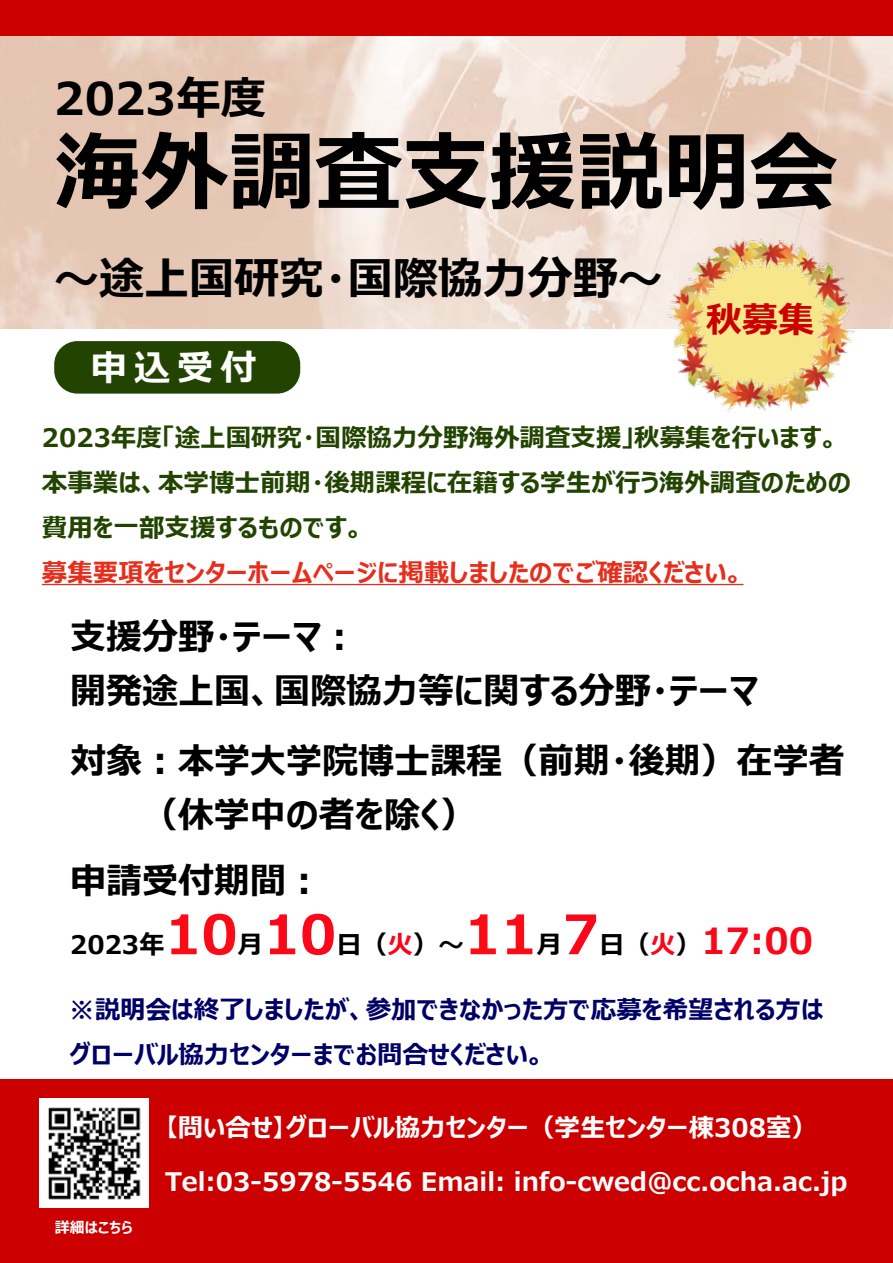
<style>
.page{position:relative;width:893px;height:1263px;background:#fff}
.page>*{position:absolute;margin:0;border:0;box-sizing:border-box;transform-origin:0 0}
.t1{font:700 87px "Meiryo UI";color:#000}
.t2{font:700 45px "Meiryo UI";color:#000}
.t3{font:700 36px/54px "Meiryo UI";color:#000}
.t4{font:700 36px "Meiryo UI";color:#fff}
.t5{font:700 36px "Meiryo UI";color:#c00}
.t6{font:700 25.5px/45px "Meiryo UI";color:#240}
.t7{font:700 25.5px/54px "Meiryo UI";color:#fff}
.t8{font:700 25.5px/45px "Meiryo UI";color:#006}
.t9{font:700 25.5px "Meiryo UI";color:#e72e1d}
.t10{font:700 25.5px "Meiryo UI";color:#000}
.t11{font:700 15px "Meiryo UI";color:#fff}
.s1{font-size:54px;color:#fc0b17}
.s2{font-size:54px;color:#fc0619}
.s3{color:#f90618}
.s4{font-size:36px;color:#f90819}
</style>
<div class="page">
<img style="left:0;top:36px;width:893px;height:292px">
<div style="left:0;top:0;width:893px;height:36px;background:#c00"></div>
<div style="left:0;top:1080px;width:893px;height:183px;background:#c00"></div>
<img style="left:666px;top:233px;width:188px;height:179px">
<div style="left:54px;top:341px;width:246px;height:53px;background:#240;border-radius:23px"></div>
<hr style="left:42px;top:584px;width:701px;height:1px;background:#e72e1d">
<img style="left:39px;top:1099px;width:109px;height:108px">
<h2 class="t2" style="left:54px;top:66px;width:213px">2023年度</h2>
<h1 class="t1" style="left:54px;top:112px;width:785px">海外調査支援説明会</h1>
<h2 class="t2" style="left:54px;top:246px;width:610px">～途上国研究・国際協力分野～</h2>
<h3 class="t4" style="left:91px;top:342px;width:167px">申込受付</h3>
<h3 class="t5" style="left:706px;top:295px;width:110px">秋募集</h3>
<p class="t6" style="left:42px;top:416px;width:811px">2023年度「途上国研究・国際協力分野海外調査支援」秋募集を行います。本事業は、本学博士前期・後期課程に在籍する学生が行う海外調査のための費用を一部支援するものです。</p>
<p class="t9" style="left:42px;top:555px;width:703px">募集要項をセンターホームページに掲載しましたのでご確認ください。</p>
<h3 class="t3" style="left:70px;top:612px;width:690px">支援分野・テーマ︓<br>開発途上国、国際協力等に関する分野・テーマ</h3>
<h3 class="t3" style="left:70px;top:736px;width:776px">対象︓本学大学院博士課程（前期・後期）在学者　　　（休学中の者を除く）</h3>
<h3 class="t3" style="left:70px;top:856px;width:254px">申請受付期間︓</h3>
<p class="t10" style="left:70px;top:927px;width:744px">2023年<span class="s1">10</span>月<span class="s2">10</span>日（<span class="s3">火</span>）～<span class="s1">11</span>月<span class="s2">7</span>日（<span class="s3">火</span>）<span class="s4">17:00</span></p>
<p class="t8" style="left:69px;top:988px;width:756px">※説明会は終了しましたが、参加できなかった方で応募を希望される方はグローバル協力センターまでお問合せください。</p>
<p class="t11" style="left:55px;top:1216px;width:79px">詳細はこちら</p>
<p class="t7" style="left:165px;top:1102px;width:684px">【問い合せ】グローバル協力センター（学生センター棟308室）<br>Tel:03-5978-5546 Email: info-cwed@cc.ocha.ac.jp</p>
</div>
